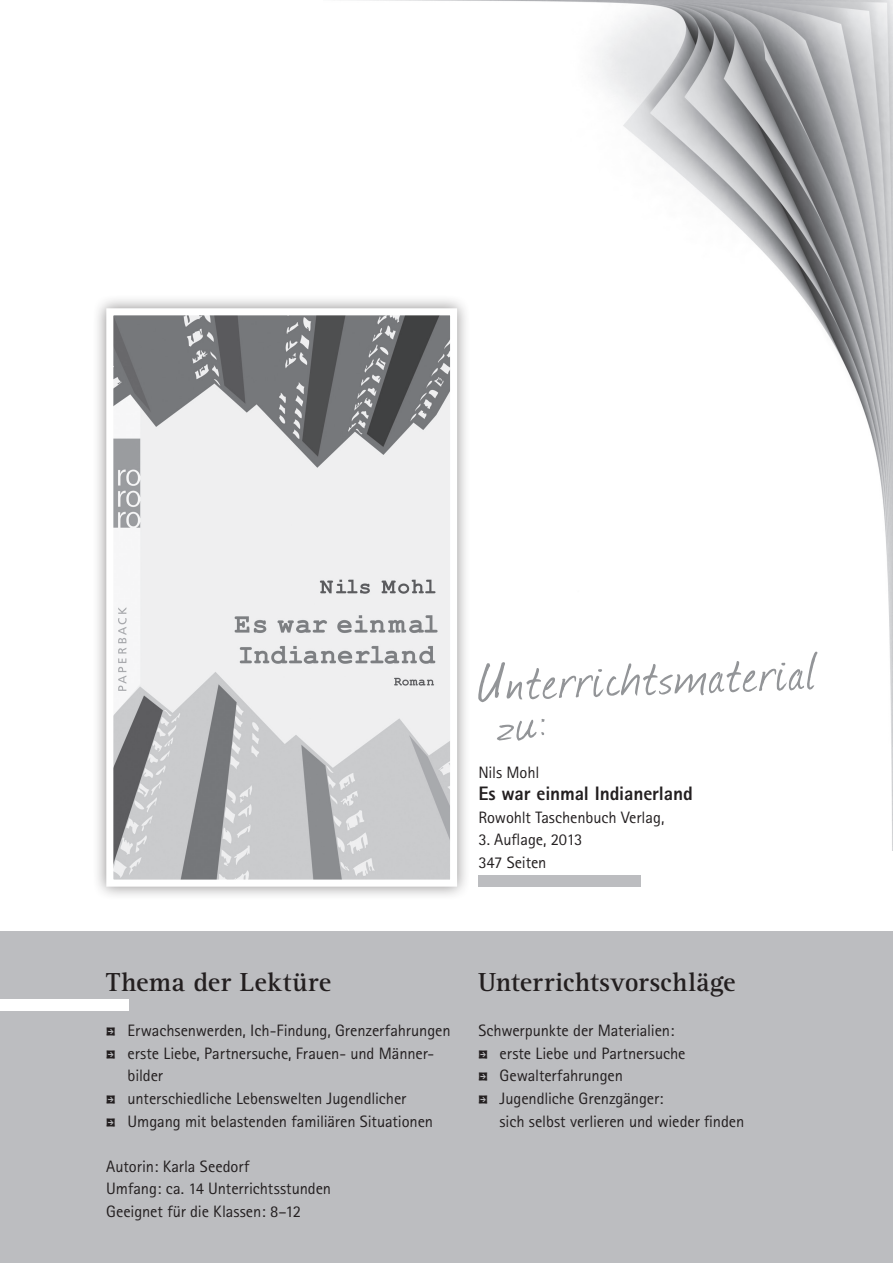
<style>
.page{position:relative;width:893px;height:1263px;background:#fff}
.page>*{position:absolute;margin:0;border:0;box-sizing:border-box;transform-origin:0 0}
.t1{font:61.5px "Journal";color:#939598}
.t2{font:700 27px "Rotis Serif";letter-spacing:.01em;color:#231f20}
.t3{font:800 19.5px "Rotis Sans Serif";letter-spacing:-.01em;color:#231f20}
.t4{font:16.5px/22.5px "Rotis Sans Serif";letter-spacing:-.005em;color:#231f20}
.s1{font-family:"Kosmik CV Glyphs"}
</style>
<div class="page">
<img style="left:357px;top:0;width:535px;height:802px">
<div style="left:0;top:932px;width:893px;height:331px;background:#bcbdc0"></div>
<div style="left:91px;top:293px;width:380px;height:607px;background:#231f20;opacity:.5"></div>
<img style="left:114px;top:316px;width:335px;height:563px">
<div style="left:106px;top:308px;width:351px;height:579px;border:7px solid #fff"></div>
<div style="left:478px;top:875px;width:163px;height:11px;background:#bcbdc0"></div>
<div style="left:0;top:999px;width:129px;height:11px;background:#fff"></div>
<svg style="left:496px;top:718px;width:49px;height:23px"></svg>
<h1 class="t1" style="left:477px;top:641px;width:339px;rotate:-2deg">Unterrichtsmaterial</h1>
<p class="t4" style="left:478px;top:761px;width:63px">Nils Mohl</p>
<p class="t3" style="left:478px;top:781px;width:216px">Es war einmal Indianerland</p>
<p class="t4" style="left:478px;top:806px;width:187px">Rowohlt Taschenbuch Verlag,</p>
<p class="t4" style="left:478px;top:828px;width:105px">3. Auflage, 2013<br>347 Seiten</p>
<h2 class="t2" style="left:106px;top:966px;width:227px">Thema der Lektüre</h2>
<p class="t4" style="left:106px;top:1019px;width:346px"><span class="s1">2</span> Erwachsenwerden, Ich-Findung, Grenzerfahrungen</p>
<p class="t4" style="left:106px;top:1042px;width:328px"><span class="s1">2</span> erste Liebe, Partnersuche, Frauen- und Männer-</p>
<p class="t4" style="left:128px;top:1064px;width:37px">bilder</p>
<p class="t4" style="left:106px;top:1087px;width:302px"><span class="s1">2</span> unterschiedliche Lebenswelten Jugendlicher</p>
<p class="t4" style="left:106px;top:1109px;width:328px"><span class="s1">2</span> Umgang mit belastenden familiären Situationen</p>
<p class="t4" style="left:106px;top:1154px;width:226px">Autorin: Karla Seedorf<br>Umfang: ca. 14 Unterrichtsstunden<br>Geeignet für die Klassen: 8–12</p>
<h2 class="t2" style="left:478px;top:966px;width:259px">Unterrichtsvorschläge</h2>
<p class="t4" style="left:478px;top:1019px;width:209px">Schwerpunkte der Materialien:<br><span class="s1">2</span> erste Liebe und Partnersuche<br><span class="s1">2</span> Gewalterfahrungen<br><span class="s1">2</span> Jugendliche Grenzgänger:</p>
<p class="t4" style="left:500px;top:1109px;width:246px">sich selbst verlieren und wieder finden</p>
</div>
